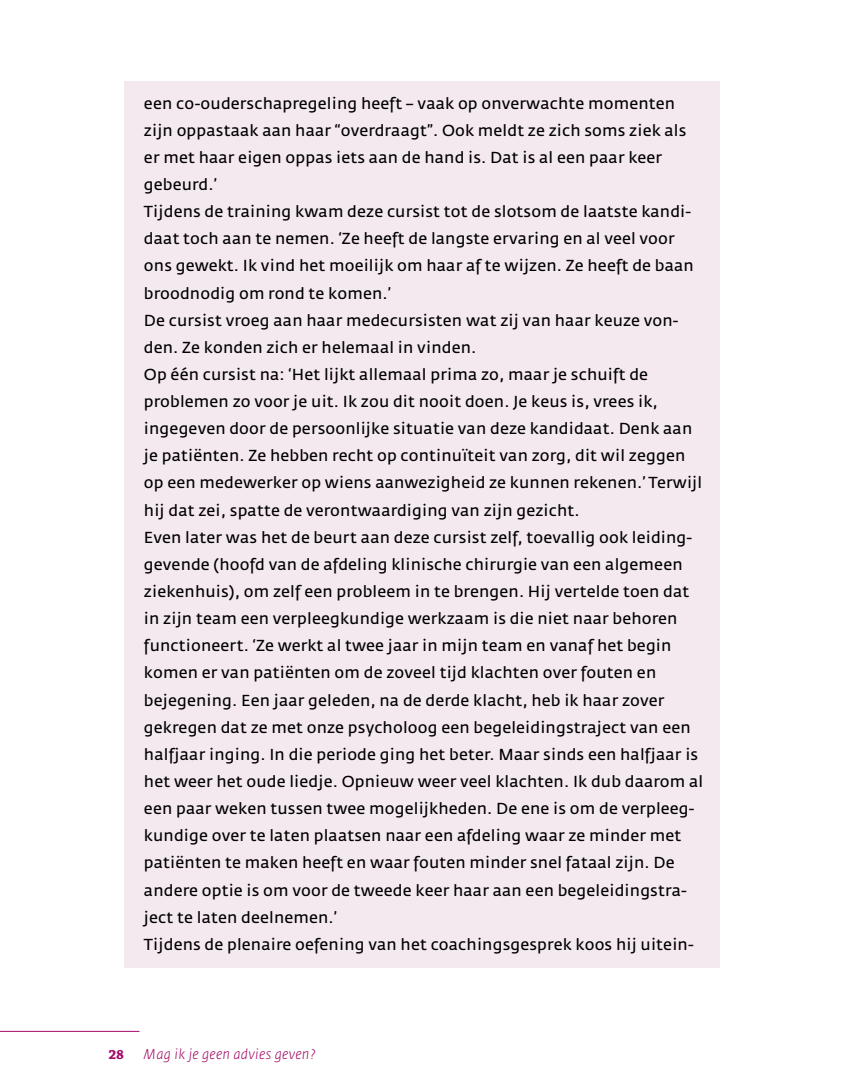
<style>
.page{position:relative;width:844px;height:1092px;background:#fff}
.page>*{position:absolute;margin:0;border:0;box-sizing:border-box;transform-origin:0 0}
.t1{font:15.75px/27.1px "Fedra Sans Normal TF";letter-spacing:.01em;color:#000}
.t2{font:italic 300 14px "Fedra Sans";letter-spacing:.02em;color:#a40a66}
.t3{font:700 14px "Chaparral Pro";color:#a40a66}
</style>
<div class="page">
<hr style="left:0;top:1030px;width:139px;height:1px;background:#a40a66">
<div style="left:124px;top:81px;width:595px;height:886px;background:#f5e9f0"></div>
<p class="t1" style="left:144px;top:90px;width:560px">een co-ouderschapregeling heeft – vaak op onverwachte momenten zijn oppastaak aan haar “overdraagt”. Ook meldt ze zich soms ziek als er met haar eigen oppas iets aan de hand is. Dat is al een paar keer gebeurd.’<br>Tijdens de training kwam deze cursist tot de slotsom de laatste kandi&shy;daat toch aan te nemen. ‘Ze heeft de langste ervaring en al veel voor ons gewekt. Ik vind het moeilijk om haar af te wijzen. Ze heeft de baan broodnodig om rond te komen.’<br>De cursist vroeg aan haar medecursisten wat zij van haar keuze von&shy;den. Ze konden zich er helemaal in vinden.<br>Op één cursist na: ‘Het lijkt allemaal prima zo, maar je schuift de problemen zo voor je uit. Ik zou dit nooit doen. Je keus is, vrees ik, ingegeven door de persoonlijke situatie van deze kandidaat. Denk aan je patiënten. Ze hebben recht op continuïteit van zorg, dit wil zeggen op een medewerker op wiens aanwezigheid ze kunnen rekenen.’ Terwijl hij dat zei, spatte de verontwaardiging van zijn gezicht.<br>Even later was het de beurt aan deze cursist zelf, toevallig ook leiding&shy;gevende (hoofd van de afdeling klinische chirurgie van een algemeen ziekenhuis), om zelf een probleem in te brengen. Hij vertelde toen dat in zijn team een verpleegkundige werkzaam is die niet naar behoren functioneert. ‘Ze werkt al twee jaar in mijn team en vanaf het begin komen er van patiënten om de zoveel tijd klachten over fouten en bejegening. Een jaar geleden, na de derde klacht, heb ik haar zover gekregen dat ze met onze psycholoog een begeleidingstraject van een halfjaar inging. In die periode ging het beter. Maar sinds een halfjaar is het weer het oude liedje. Opnieuw weer veel klachten. Ik dub daarom al een paar weken tussen twee mogelijkheden. De ene is om de verpleeg&shy;kundige over te laten plaatsen naar een afdeling waar ze minder met patiënten te maken heeft en waar fouten minder snel fataal zijn. De andere optie is om voor de tweede keer haar aan een begeleidingstra&shy;ject te laten deelnemen.’<br>Tijdens de plenaire oefening van het coachingsgesprek koos hij uitein-</p>
<p class="t3" style="left:108px;top:1045px;width:17px">28</p>
<p class="t2" style="left:144px;top:1046px;width:173px">Mag ik je geen advies geven?</p>
</div>
